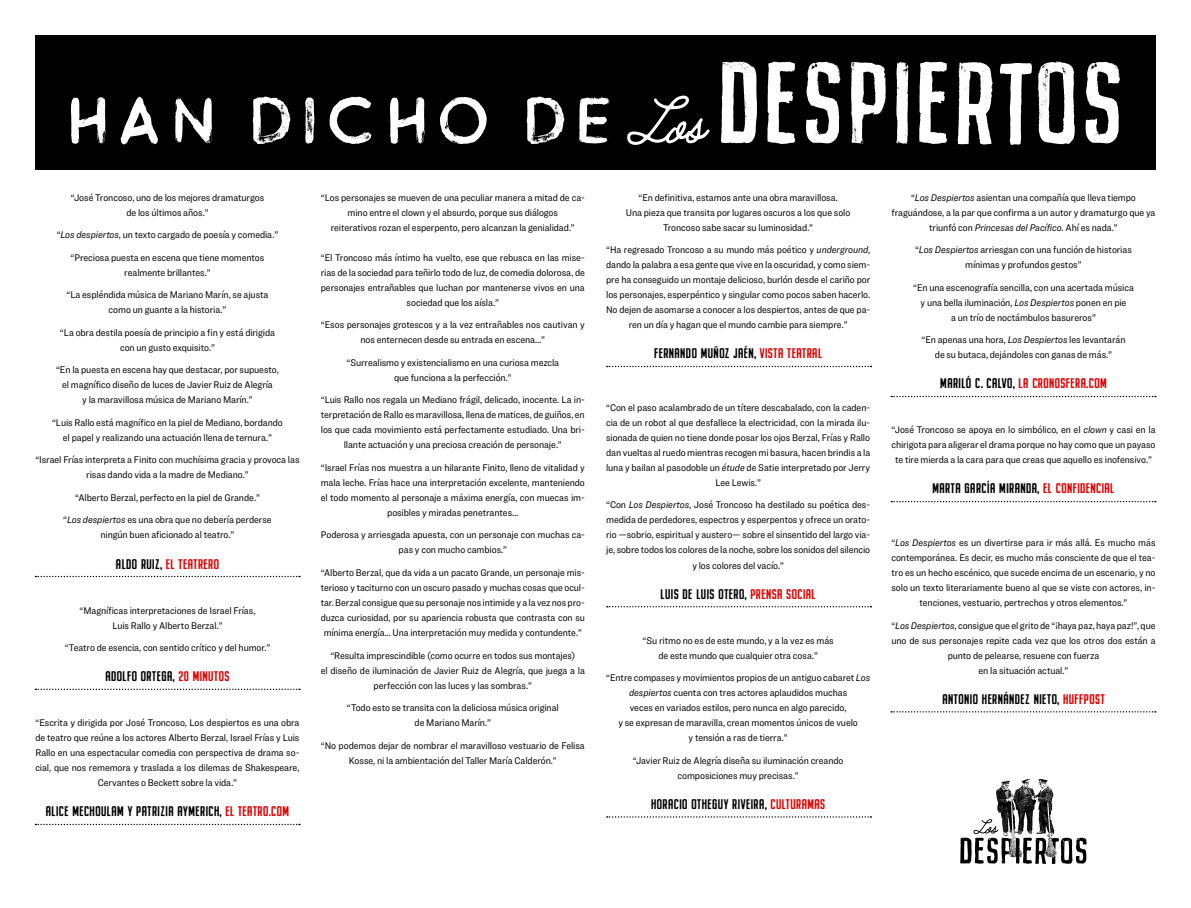
<style>
.page{position:relative;width:1191px;height:908px;background:#fff}
.page>*{position:absolute;margin:0;border:0;box-sizing:border-box;transform-origin:0 0}
.t1{font:14px "Buckwheat TC";letter-spacing:-.015em;color:#000}
.t2{font:14px "Buckwheat TC";letter-spacing:-.02em;color:#e40000}
.t3{font:10px/15px "Ringside Narrow";letter-spacing:-.01em;color:#000;text-align:center}
.s1{font-style:italic}
.s2{color:#000}
.s3{color:#e40000}
</style>
<div class="page">
<div style="left:35px;top:35px;width:1120px;height:135px;background:#000"></div>
<svg style="left:35px;top:575px;width:265px;height:2px"></svg>
<svg style="left:607px;top:365px;width:264px;height:2px"></svg>
<svg style="left:607px;top:606px;width:264px;height:1px"></svg>
<svg style="left:607px;top:816px;width:264px;height:1px"></svg>
<svg style="left:35px;top:688px;width:265px;height:1px"></svg>
<svg style="left:35px;top:823px;width:265px;height:1px"></svg>
<svg style="left:71px;top:61px;width:1049px;height:84px"></svg>
<svg style="left:960px;top:778px;width:126px;height:85px"></svg>
<svg style="left:891px;top:395px;width:264px;height:2px"></svg>
<svg style="left:891px;top:500px;width:264px;height:2px"></svg>
<svg style="left:891px;top:711px;width:264px;height:1px"></svg>
<p class="t3" style="left:71px;top:189px;width:195px">“José Troncoso, uno de los mejores dramaturgos de los últimos años.”</p>
<p class="t3" style="left:57px;top:227px;width:223px">“<span class="s1">Los despiertos</span>, un texto cargado de poesía y comedia.”</p>
<p class="t3" style="left:71px;top:249px;width:195px">“Preciosa puesta en escena que tiene momentos realmente brillantes.”</p>
<p class="t3" style="left:66px;top:287px;width:203px">“La espléndida música de Mariano Marín, se ajusta como un guante a la historia.”</p>
<p class="t3" style="left:60px;top:324px;width:216px">“La obra destila poesía de principio a fin y está dirigida con un gusto exquisito.”</p>
<p class="t3" style="left:56px;top:362px;width:224px">“En la puesta en escena hay que destacar, por supuesto, el magnífico diseño de luces de Javier Ruiz de Alegría<br>y la maravillosa música de Mariano Marín.”</p>
<p class="t3" style="left:52px;top:414px;width:232px">“Luis Rallo está magnífico en la piel de Mediano, bordando el papel y realizando una actuación llena de ternura.”</p>
<p class="t3" style="left:35px;top:452px;width:265px">“Israel Frías interpreta a Finito con muchísima gracia y provoca las risas dando vida a la madre de Mediano.”</p>
<p class="t3" style="left:75px;top:489px;width:186px">“Alberto Berzal, perfecto en la piel de Grande.”</p>
<p class="t3" style="left:63px;top:512px;width:210px">“<span class="s1">Los despiertos</span> es una obra que no debería perderse ningún buen aficionado al teatro.”</p>
<h1 class="t2" style="left:116px;top:555px;width:105px"><span class="s2">ALDO RUIZ,</span> EL TEATRERO</h1>
<p class="t3" style="left:79px;top:602px;width:178px">“Magníficas interpretaciones de Israel Frías,<br>Luis Rallo y Alberto Berzal.”</p>
<p class="t3" style="left:65px;top:639px;width:207px">“Teatro de esencia, con sentido crítico y del humor.”</p>
<h1 class="t1" style="left:105px;top:667px;width:126px">ADOLFO ORTEGA, <span class="s3">20 MINUTOS</span></h1>
<p class="t3" style="left:35px;top:714px;width:265px">“Escrita y dirigida por José Troncoso, Los despiertos es una obra de teatro que reúne a los actores Alberto Berzal, Israel Frías y Luis Rallo en una espectacular comedia con perspectiva de drama so&shy;cial, que nos rememora y traslada a los dilemas de Shakespeare, Cervantes o Beckett sobre la vida.”</p>
<h1 class="t1" style="left:45px;top:802px;width:245px">ALICE MECHOULAM Y PATRIZIA AYMERICH, <span class="s3">EL TEATRO.COM</span></h1>
<p class="t3" style="left:321px;top:189px;width:265px">“Los personajes se mueven de una peculiar manera a mitad de ca&shy;mino entre el clown y el absurdo, porque sus diálogos<br>reiterativos rozan el esperpento, pero alcanzan la genialidad.”</p>
<p class="t3" style="left:321px;top:249px;width:266px">“El Troncoso más íntimo ha vuelto, ese que rebusca en las mise&shy;rias de la sociedad para teñirlo todo de luz, de comedia dolorosa, de personajes entrañables que luchan por mantenerse vivos en una sociedad que los aísla.”</p>
<p class="t3" style="left:321px;top:317px;width:265px">“Esos personajes grotescos y a la vez entrañables nos cautivan y nos enternecen desde su entrada en escena…”</p>
<p class="t3" style="left:346px;top:354px;width:214px">“Surrealismo y existencialismo en una curiosa mezcla que funciona a la perfección.”</p>
<p class="t3" style="left:321px;top:392px;width:265px">“Luis Rallo nos regala un Mediano frágil, delicado, inocente. La in&shy;terpretación de Rallo es maravillosa, llena de matices, de guiños, en los que cada movimiento está perfectamente estudiado. Una bri&shy;llante actuación y una preciosa creación de personaje.”</p>
<p class="t3" style="left:321px;top:459px;width:265px">“Israel Frías nos muestra a un hilarante Finito, lleno de vitalidad y mala leche. Frías hace una interpretación excelente, manteniendo el todo momento al personaje a máxima energía, con muecas im&shy;posibles y miradas penetrantes…</p>
<p class="t3" style="left:321px;top:527px;width:265px">Poderosa y arriesgada apuesta, con un personaje con muchas ca&shy;pas y con mucho cambios.”</p>
<p class="t3" style="left:321px;top:564px;width:265px;text-align:justify">“Alberto Berzal, que da vida a un pacato Grande, un personaje mis&shy;terioso y taciturno con un oscuro pasado y muchas cosas que ocul&shy;tar. Berzal consigue que su personaje nos intimide y a la vez nos pro&shy;duzca curiosidad, por su apariencia robusta que contrasta con su mínima energía… Una interpretación muy medida y contundente.”</p>
<p class="t3" style="left:321px;top:647px;width:266px">“Resulta imprescindible (como ocurre en todos sus montajes)<br>el diseño de iluminación de Javier Ruiz de Alegría, que juega a la perfección con las luces y las sombras.”</p>
<p class="t3" style="left:347px;top:699px;width:213px">“Todo esto se transita con la deliciosa música original de Mariano Marín.”</p>
<p class="t3" style="left:321px;top:737px;width:265px">“No podemos dejar de nombrar el maravilloso vestuario de Felisa<br>Kosse, ni la ambientación del Taller María Calderón.”</p>
<p class="t3" style="left:626px;top:189px;width:226px">“En definitiva, estamos ante una obra maravillosa.<br>Una pieza que transita por lugares oscuros a los que solo<br>Troncoso sabe sacar su luminosidad.”</p>
<p class="t3" style="left:606px;top:242px;width:266px">“Ha regresado Troncoso a su mundo más poético y <span class="s1">underground</span>, dando la palabra a esa gente que vive en la oscuridad, y como siem&shy;pre ha conseguido un montaje delicioso, burlón desde el cariño por los personajes, esperpéntico y singular como pocos saben hacerlo.<br>No dejen de asomarse a conocer a los despiertos, antes de que pa&shy;ren un día y hagan que el mundo cambie para siempre.”</p>
<h1 class="t1" style="left:654px;top:345px;width:170px">FERNANDO MUÑOZ JAÉN, <span class="s3">VISTA TEATRAL</span></h1>
<p class="t3" style="left:606px;top:399px;width:266px">“Con el paso acalambrado de un títere descabalado, con la caden&shy;cia de un robot al que desfallece la electricidad, con la mirada ilu&shy;sionada de quien no tiene donde posar los ojos Berzal, Frías y Rallo dan vueltas al ruedo mientras recogen mi basura, hacen brindis a la luna y bailan al pasodoble un <span class="s1">étude</span> de Satie interpretado por Jerry Lee Lewis.”</p>
<p class="t3" style="left:606px;top:497px;width:265px">“Con <span class="s1">Los Despiertos</span>, José Troncoso ha destilado su poética des&shy;medida de perdedores, espectros y esperpentos y ofrece un orato&shy;rio —sobrio, espiritual y austero— sobre el sinsentido del largo via&shy;je, sobre todos los colores de la noche, sobre los sonidos del silencio y los colores del vacío.”</p>
<h1 class="t1" style="left:660px;top:585px;width:157px">LUIS DE LUIS OTERO, <span class="s3">PRENSA SOCIAL</span></h1>
<p class="t3" style="left:642px;top:632px;width:193px">“Su ritmo no es de este mundo, y a la vez es más de este mundo que cualquier otra cosa.”</p>
<p class="t3" style="left:606px;top:669px;width:265px">“Entre compases y movimientos propios de un antiguo cabaret <span class="s1">Los despiertos</span> cuenta con tres actores aplaudidos muchas<br>veces en variados estilos, pero nunca en algo parecido,<br>y se expresan de maravilla, crean momentos únicos de vuelo<br>y tensión a ras de tierra.”</p>
<p class="t3" style="left:633px;top:752px;width:212px">“Javier Ruiz de Alegría diseña su iluminación creando composiciones muy precisas.”</p>
<h1 class="t1" style="left:651px;top:795px;width:176px">HORACIO OTHEGUY RIVEIRA, <span class="s3">CULTURAMAS</span></h1>
<p class="t3" style="left:891px;top:189px;width:265px">“<span class="s1">Los Despiertos</span> asientan una compañía que lleva tiempo fraguándose, a la par que confirma a un autor y dramaturgo que ya triunfó con <span class="s1">Princesas del Pacífico</span>. Ahí es nada.”</p>
<p class="t3" style="left:915px;top:242px;width:218px">“<span class="s1">Los Despiertos</span> arriesgan con una función de historias mínimas y profundos gestos”</p>
<p class="t3" style="left:913px;top:279px;width:222px">“En una escenografía sencilla, con una acertada música y una bella iluminación, <span class="s1">Los Despiertos</span> ponen en pie<br>a un trío de noctámbulos basureros”</p>
<p class="t3" style="left:921px;top:332px;width:206px">“En apenas una hora, <span class="s1">Los Despiertos</span> les levantarán de su butaca, dejándoles con ganas de más.”</p>
<h1 class="t2" style="left:940px;top:375px;width:168px"><span class="s2">MARILÓ C. CALVO,</span> LA CRONOSFERA.COM</h1>
<p class="t3" style="left:891px;top:422px;width:265px">“José Troncoso se apoya en lo simbólico, en el <span class="s1">clown</span> y casi en la chirigota para aligerar el drama porque no hay como que un payaso te tire mierda a la cara para que creas que aquello es inofensivo.”</p>
<h1 class="t1" style="left:932px;top:480px;width:184px">MARTA GARCÍA MIRANDA, <span class="s3">EL CONFIDENCIAL</span></h1>
<p class="t3" style="left:891px;top:534px;width:265px">“<span class="s1">Los Despiertos</span> es un divertirse para ir más allá. Es mucho más contemporánea. Es decir, es mucho más consciente de que el tea&shy;tro es un hecho escénico, que sucede encima de un escenario, y no solo un texto literariamente bueno al que se viste con actores, in&shy;tenciones, vestuario, pertrechos y otros elementos.”</p>
<p class="t3" style="left:891px;top:617px;width:266px">“<span class="s1">Los Despiertos</span>, consigue que el grito de “¡haya paz, haya paz!”, que uno de sus personajes repite cada vez que los otros dos están a punto de pelearse, resuene con fuerza<br>en la situación actual.”</p>
<h1 class="t1" style="left:942px;top:690px;width:164px">ANTONIO HERNÁNDEZ NIETO, <span class="s3">HUFFPOST</span></h1>
</div>
